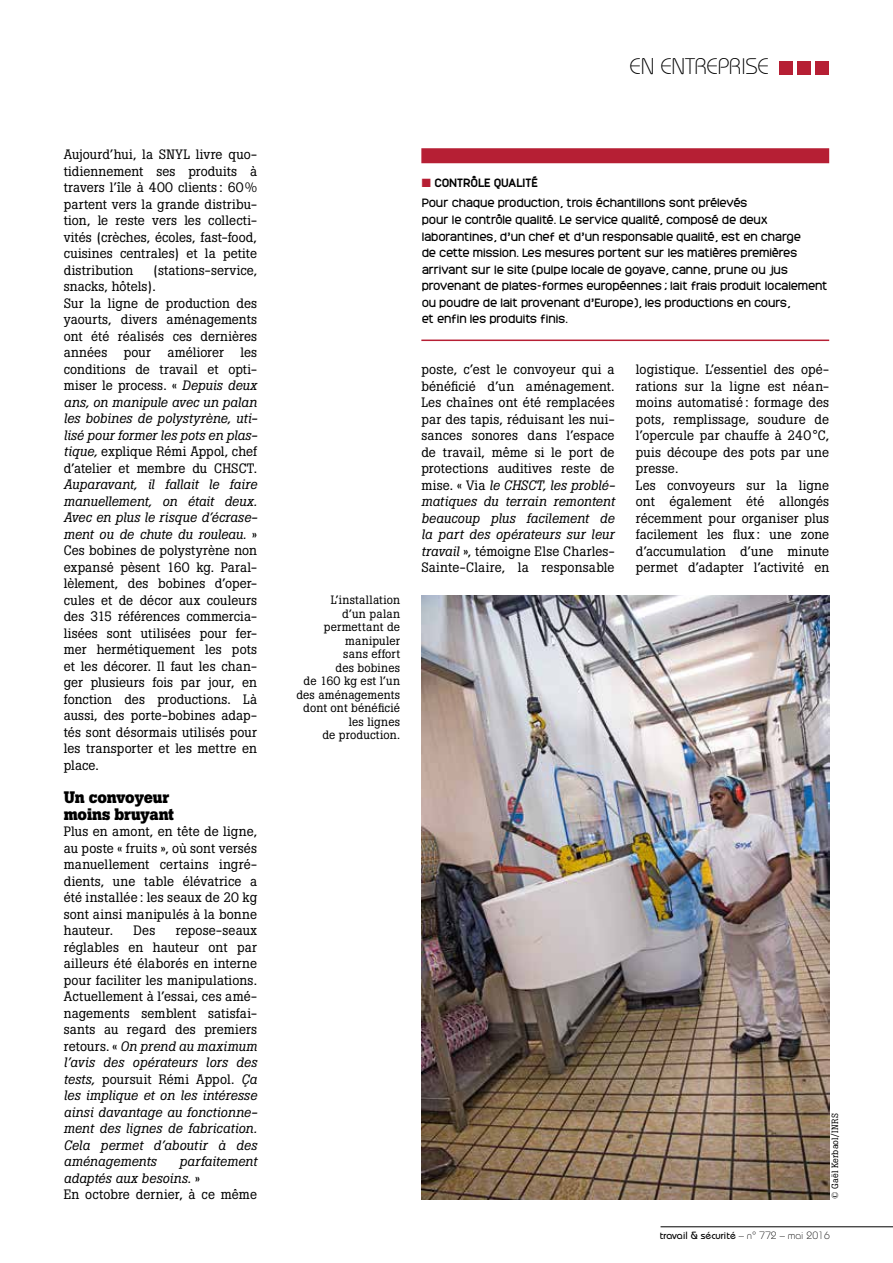
<style>
.page{position:relative;width:893px;height:1263px;background:#fff}
.page>*{position:absolute;margin:0;border:0;box-sizing:border-box;transform-origin:0 0}
.t1{font:300 22.5px "Bauhaus";letter-spacing:-.015em;color:#000}
.t2{font:700 16.5px/16.5px "Boton";letter-spacing:-.01em;color:#000}
.t3{font:13.5px/16.5px "Boton";letter-spacing:.01em;color:#000;text-align:justify}
.t4{font:italic 13.5px/16.5px "Boton";letter-spacing:.005em;color:#000}
.t5{font:12px/13.5px "Boton";letter-spacing:.015em;color:#000;text-align:right}
.t6{font:11.25px/16.5px "Monark";letter-spacing:-.02em;color:#000}
.t7{font:500 10.5px "Bauhaus";color:#000}
.t8{font:9px "Boton";letter-spacing:.015em;color:#000}
.s1{font-style:italic}
.s2{font-style:normal}
.s3{color:#b61f34}
.s4{font-weight:700}
.s5{font-weight:300}
</style>
<div class="page">
<div style="left:779px;top:61px;width:14px;height:13px;background:#b61f34"></div>
<div style="left:797px;top:61px;width:14px;height:13px;background:#b61f34"></div>
<div style="left:815px;top:61px;width:14px;height:13px;background:#b61f34"></div>
<hr style="left:661px;top:1226px;width:232px;height:1px;background:#000">
<div style="left:421px;top:148px;width:408px;height:15px;background:#b61f34"></div>
<hr style="left:421px;top:340px;width:408px;height:1px;background:#b61f34">
<img style="left:421px;top:595px;width:408px;height:604px">
<p class="t3" style="left:64px;top:146px;width:195px">Aujourd’hui, la SNYL livre quo&shy;tidiennement ses produits à travers l’île à 400 clients: 60% partent vers la grande distribu&shy;tion, le reste vers les collecti&shy;vités (crèches, écoles, fast-food, cuisines centrales) et la petite distribution</p>
<p class="t3" style="left:64px;top:262px;width:195px;text-align:left;text-indent:90px">(stations-service, snacks, hôtels).<br>Sur la ligne de production des yaourts, divers aménagements ont été réalisés ces dernières années pour améliorer les conditions de travail et opti&shy;miser le process. « <span class="s1">Depuis deux ans, on manipule avec un palan les bobines de polystyrène, uti&shy;lisé pour former les pots en plas&shy;tique,</span> explique Rémi Appol, chef d’atelier et membre du CHSCT.</p>
<p class="t3" style="left:64px;top:476px;width:195px"><span class="s1">Auparavant, il fallait le faire manuellement, on était deux.<br>Avec en plus le risque d’écrase&shy;ment ou de chute du rouleau.</span> » Ces bobines de polystyrène non expansé pèsent 160 kg. Paral&shy;lèlement, des bobines d’oper&shy;cules et de décor aux couleurs des 315 références commercia&shy;lisées sont utilisées pour fer&shy;mer hermétiquement les pots et les décorer. Il faut les chan&shy;ger plusieurs fois par jour, en fonction des productions. Là aussi, des porte-bobines adap&shy;tés sont désormais utilisés pour les transporter et les mettre en place.</p>
<p class="t2" style="left:64px;top:789px;width:112px">Un convoyeur moins bruyant</p>
<p class="t3" style="left:64px;top:823px;width:195px">Plus en amont, en tête de ligne, au poste « fruits », où sont versés manuellement certains ingré&shy;dients, une table élévatrice a été installée: les seaux de 20 kg sont ainsi manipulés à la bonne hauteur.</p>
<p class="t3" style="left:134px;top:922px;width:23px">Des</p>
<p class="t3" style="left:64px;top:922px;width:195px;text-indent:112px">repose-seaux réglables en hauteur ont par ailleurs été élaborés en interne pour faciliter les manipulations.<br>Actuellement à l’essai, ces amé&shy;nagements semblent satisfai&shy;sants au regard des premiers retours. « <span class="s1">On prend au maximum l’avis des opérateurs lors des tests,</span> poursuit Rémi Appol. <span class="s1">Ça les implique et on les intéresse ainsi davantage au fonctionne&shy;ment des lignes de fabrication.<br>Cela permet d’aboutir à des aménagements</span></p>
<p class="t4" style="left:64px;top:1153px;width:195px;text-indent:116px">parfaitement adaptés aux besoins. <span class="s2">»<br>En octobre dernier, à ce même</span></p>
<h1 class="t1" style="left:630px;top:53px;width:141px">EN ENTREPRISE</h1>
<p class="t5" style="left:296px;top:593px;width:105px">L’installation<br>d’un palan permettant de manipuler<br>sans effort<br>des bobines<br>de 160 kg est l’un des aménagements dont ont bénéficié les lignes<br>de production.</p>
<p class="t6" style="left:422px;top:172px;width:327px;line-height:20.7px"><span class="s3">■</span> <span class="s4">CONTRÔLE QUALITÉ<br></span>Pour chaque production, trois échantillons sont prélevés</p>
<p class="t6" style="left:422px;top:211px;width:408px">pour le contrôle qualité. Le service qualité, composé de deux laborantines, d’un chef et d’un responsable qualité, est en charge<br>de cette mission. Les mesures portent sur les matières premières arrivant sur le site (pulpe locale de goyave, canne, prune ou jus provenant de plates-formes européennes ; lait frais produit localement ou poudre de lait provenant d’Europe), les productions en cours,<br>et enfin les produits finis.</p>
<p class="t3" style="left:421px;top:361px;width:195px">poste, c’est le convoyeur qui a bénéficié d’un aménagement.<br>Les chaînes ont été remplacées par des tapis, réduisant les nui&shy;sances sonores dans l’espace de travail, même si le port de protections auditives reste de mise. « Via <span class="s1">le CHSCT, les problé&shy;matiques du terrain remontent beaucoup plus facilement de la part des opérateurs sur leur travail</span> », témoigne Else Charles-Sainte-Claire, la responsable</p>
<p class="t3" style="left:636px;top:361px;width:195px;text-align:left">logistique. L’essentiel des opé&shy;rations sur la ligne est néan&shy;moins automatisé: formage des pots, remplissage, soudure de l’opercule par chauffe à 240°C, puis découpe des pots par une presse.<br>Les convoyeurs sur la ligne ont également été allongés récemment pour organiser plus facilement les flux: une zone d’accumulation d’une minute permet d’adapter l’activité en</p>
<p class="t8" style="left:829px;top:1199px;width:87px;rotate:-90deg">© Gaël Kerbaol/INRS</p>
<p class="t7" style="left:660px;top:1229px;width:171px">travail &amp; sécurité <span class="s5">– n° 772 – mai 2016</span></p>
</div>
